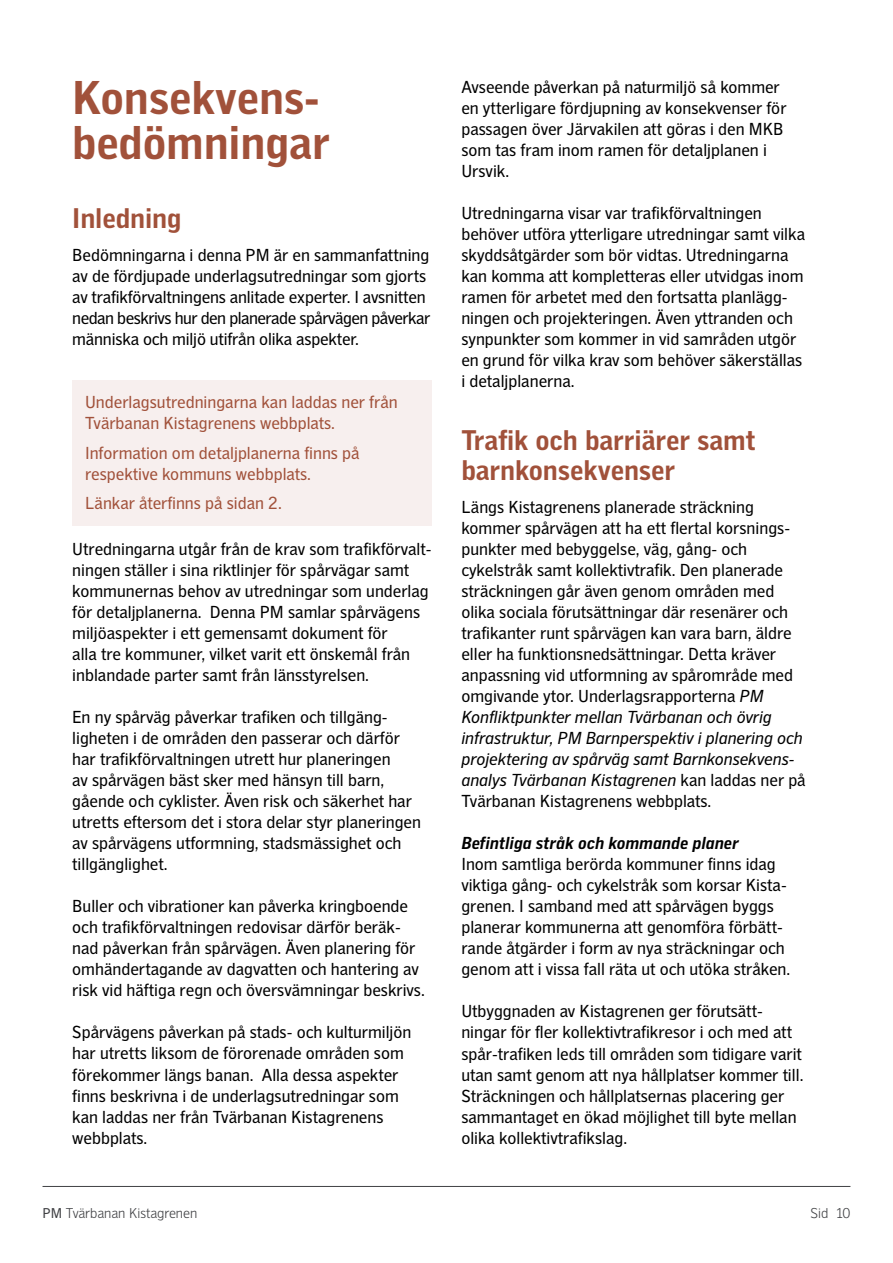
<style>
.page{position:relative;width:893px;height:1263px;background:#fff}
.page>*{position:absolute;margin:0;border:0;box-sizing:border-box;transform-origin:0 0}
.t1{font:700 45px/45px "SL Gothic Text";letter-spacing:-.005em;color:#a1513a}
.t2{font:700 27px/30px "SL Gothic Text";letter-spacing:-.005em;color:#a1513a}
.t3{font:16.5px/21px "SL Gothic Text";color:#000}
.t4{font:16.5px/21px "SL Gothic Text";color:#a1513a}
.t5{font:italic 700 16.5px "SL Gothic Text";color:#000}
.t6{font:300 13.5px "SL Gothic Text";color:#3f4043}
.s1{font-style:italic}
.s2{font-weight:400}
</style>
<div class="page">
<hr style="left:43px;top:1186px;width:807px;height:1px;background:#3f4043">
<div style="left:72px;top:380px;width:360px;height:145px;background:#f7efee"></div>
<h1 class="t1" style="left:72px;top:76px;width:259px">Konsekvens&shy;bedömningar</h1>
<h2 class="t2" style="left:72px;top:204px;width:111px">Inledning</h2>
<p class="t3" style="left:72px;top:245px;width:360px">Bedömningarna i denna PM är en sammanfattning av de fördjupade underlagsutredningar som gjorts av trafikförvaltningens anlitade experter. I avsnitten nedan beskrivs hur den planerade spårvägen påverkar människa och miljö utifrån olika aspekter.</p>
<p class="t4" style="left:85px;top:392px;width:314px">Underlagsutredningarna kan laddas ner från<br>Tvärbanan Kistagrenens webbplats.</p>
<p class="t4" style="left:85px;top:442px;width:276px">Information om detaljplanerna finns på respektive kommuns webbplats.</p>
<p class="t4" style="left:85px;top:493px;width:198px">Länkar återfinns på sidan 2.</p>
<p class="t3" style="left:72px;top:539px;width:361px">Utredningarna utgår från de krav som trafikförvalt&shy;ningen ställer i sina riktlinjer för spårvägar samt kommunernas behov av utredningar som underlag för detaljplanerna. Denna PM samlar spårvägens miljöaspekter i ett gemensamt dokument för<br>alla tre kommuner, vilket varit ett önskemål från inblandade parter samt från länsstyrelsen.</p>
<p class="t3" style="left:72px;top:707px;width:350px">En ny spårväg påverkar trafiken och tillgäng&shy;ligheten i de områden den passerar och därför har trafikförvaltningen utrett hur planeringen<br>av spårvägen bäst sker med hänsyn till barn, gående och cyklister. Även risk och säkerhet har utretts eftersom det i stora delar styr planeringen av spårvägens utformning, stadsmässighet och tillgänglighet.</p>
<p class="t3" style="left:72px;top:896px;width:354px">Buller och vibrationer kan påverka kringboende och trafikförvaltningen redovisar därför beräk&shy;nad påverkan från spårvägen. Även planering för omhändertagande av dagvatten och hantering av risk vid häftiga regn och översvämningar beskrivs.</p>
<p class="t3" style="left:72px;top:1022px;width:341px">Spårvägens påverkan på stads- och kulturmiljön har utretts liksom de förorenade områden som förekommer längs banan. Alla dessa aspekter finns beskrivna i de underlagsutredningar som kan laddas ner från Tvärbanan Kistagrenens webbplats.</p>
<p class="t3" style="left:461px;top:77px;width:327px">Avseende påverkan på naturmiljö så kommer en ytterligare fördjupning av konsekvenser för passagen över Järvakilen att göras i den MKB som tas fram inom ramen för detaljplanen i Ursvik.</p>
<p class="t3" style="left:461px;top:203px;width:345px">Utredningarna visar var trafikförvaltningen behöver utföra ytterligare utredningar samt vilka skyddsåtgärder som bör vidtas. Utredningarna kan komma att kompletteras eller utvidgas inom ramen för arbetet med den fortsatta planlägg&shy;ningen och projekteringen. Även yttranden och synpunkter som kommer in vid samråden utgör en grund för vilka krav som behöver säkerställas i detaljplanerna.</p>
<h2 class="t2" style="left:461px;top:426px;width:296px">Trafik och barriärer samt barnkonsekvenser</h2>
<p class="t3" style="left:461px;top:497px;width:346px">Längs Kistagrenens planerade sträckning kommer spårvägen att ha ett flertal korsnings&shy;punkter med bebyggelse, väg, gång- och cykelstråk samt kollektivtrafik. Den planerade sträckningen går även genom områden med olika sociala förutsättningar där resenärer och trafikanter runt spårvägen kan vara barn, äldre eller ha funktionsnedsättningar. Detta kräver anpassning vid utformning av spårområde med omgivande ytor. Underlagsrapporterna <span class="s1">PM Konfliktpunkter mellan Tvärbanan och övrig infrastruktur, PM Barnperspektiv i planering och projektering av spårväg samt Barnkonsekvens&shy;analys Tvärbanan Kistagrenen</span> kan laddas ner på Tvärbanan Kistagrenens webbplats.</p>
<p class="t5" style="left:461px;top:834px;width:279px">Befintliga stråk och kommande planer</p>
<p class="t3" style="left:461px;top:854px;width:330px">Inom samtliga berörda kommuner finns idag viktiga gång- och cykelstråk som korsar Kista&shy;grenen. I samband med att spårvägen byggs planerar kommunerna att genomföra förbätt&shy;rande åtgärder i form av nya sträckningar och genom att i vissa fall räta ut och utöka stråken.</p>
<p class="t3" style="left:461px;top:1001px;width:344px">Utbyggnaden av Kistagrenen ger förutsätt&shy;ningar för fler kollektivtrafikresor i och med att spår-trafiken leds till områden som tidigare varit utan samt genom att nya hållplatser kommer till.<br>Sträckningen och hållplatsernas placering ger sammantaget en ökad möjlighet till byte mellan olika kollektivtrafikslag.</p>
<p class="t6" style="left:43px;top:1205px;width:156px"><span class="s2">PM</span> Tvärbanan Kistagrenen</p>
<p class="t6" style="left:810px;top:1205px;width:42px">Sid 10</p>
</div>
